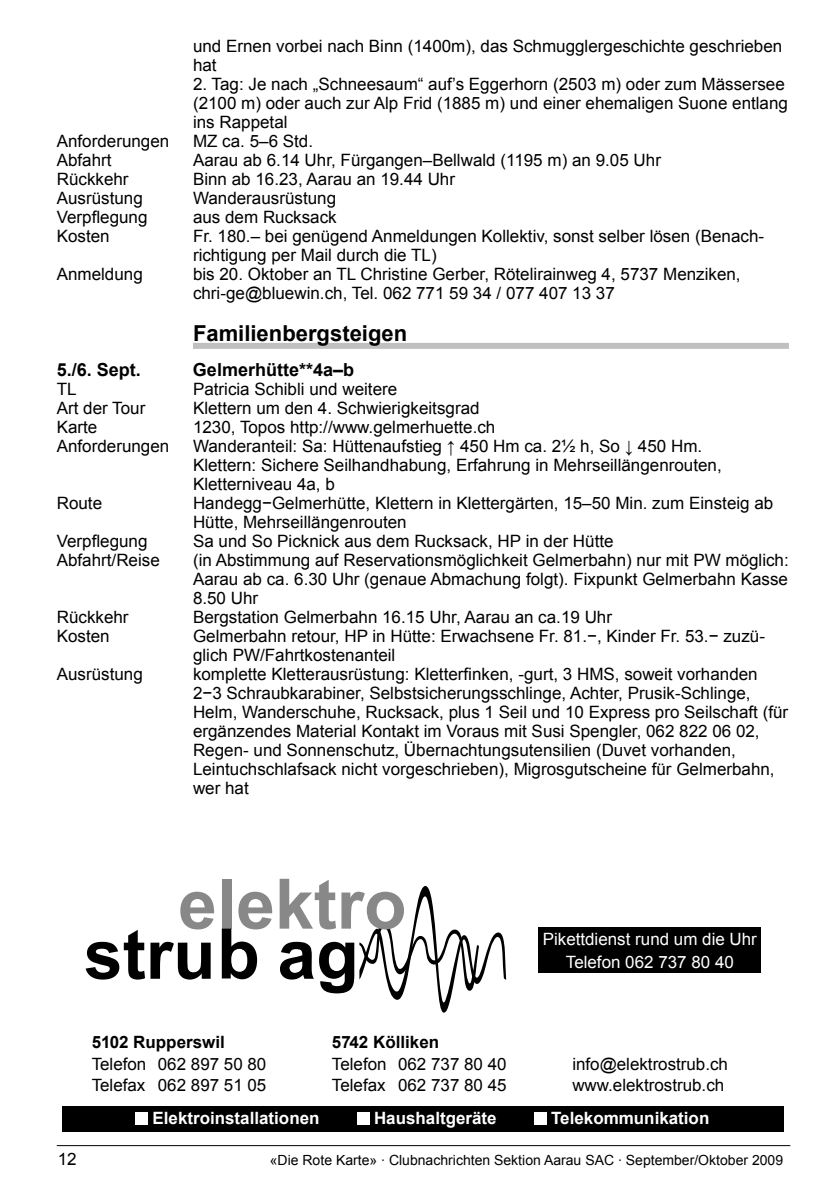
<style>
.page{position:relative;width:840px;height:1191px;background:#fff}
.page>*{position:absolute;margin:0;border:0;box-sizing:border-box;transform-origin:0 0}
.t1{font:700 22px "Arial";color:#000}
.t2{font:700 18px "Arial";color:#000}
.t3{font:17px/19px "Arial";color:#000}
.t4{font:700 17px "Arial";color:#fff}
.t5{font:17px/23.2px "Arial";color:#fff;text-align:center}
.t6{font:700 17px "Arial";color:#000}
.t7{font:14px "Arial";color:#000}
</style>
<div class="page">
<hr style="left:57px;top:1145px;width:732px;height:1px;background:#000">
<div style="left:193px;top:343px;width:595px;height:6px;background:#c0c0c0"></div>
<div style="left:62px;top:1105px;width:721px;height:26px;background:#000"></div>
<div style="left:222px;top:878px;width:9px;height:50px;background:#888"></div>
<svg style="left:86px;top:891px;width:128px;height:88px"></svg>
<svg style="left:222px;top:891px;width:50px;height:88px"></svg>
<svg style="left:279px;top:878px;width:227px;height:134px"></svg>
<div style="left:136px;top:1112px;width:12px;height:12px;background:#fff"></div>
<div style="left:357px;top:1112px;width:12px;height:12px;background:#fff"></div>
<div style="left:534px;top:1112px;width:12px;height:12px;background:#fff"></div>
<div style="left:538px;top:927px;width:222px;height:22px;background:#000"></div>
<div style="left:538px;top:951px;width:222px;height:22px;background:#000"></div>
<p class="t3" style="left:193px;top:37px;width:590px">und Ernen vorbei nach Binn (1400m), das Schmugglergeschichte geschrieben hat</p>
<p class="t3" style="left:193px;top:75px;width:596px">2. Tag: Je nach „Schneesaum“ auf’s Eggerhorn (2503 m) oder zum Mässersee (2100 m) oder auch zur Alp Frid (1885 m) und einer ehemaligen Suone entlang ins Rappetal</p>
<p class="t3" style="left:57px;top:132px;width:114px">Anforderungen</p>
<p class="t3" style="left:193px;top:132px;width:122px">MZ ca. 5–6 Std.</p>
<p class="t3" style="left:57px;top:151px;width:56px">Abfahrt</p>
<p class="t3" style="left:193px;top:151px;width:469px">Aarau ab 6.14 Uhr, Fürgangen–Bellwald (1195 m) an 9.05 Uhr</p>
<p class="t3" style="left:57px;top:170px;width:73px">Rückkehr</p>
<p class="t3" style="left:193px;top:170px;width:263px">Binn ab 16.23, Aarau an 19.44 Uhr</p>
<p class="t3" style="left:57px;top:189px;width:87px">Ausrüstung</p>
<p class="t3" style="left:193px;top:189px;width:144px">Wanderausrüstung</p>
<p class="t3" style="left:57px;top:208px;width:92px">Verpflegung</p>
<p class="t3" style="left:193px;top:208px;width:145px">aus dem Rucksack</p>
<p class="t3" style="left:57px;top:227px;width:54px">Kosten</p>
<p class="t3" style="left:193px;top:227px;width:572px">Fr. 180.– bei genügend Anmeldungen Kollektiv, sonst selber lösen (Benach&shy;richtigung per Mail durch die TL)</p>
<p class="t3" style="left:57px;top:265px;width:87px">Anmeldung</p>
<p class="t3" style="left:193px;top:265px;width:549px">bis 20. Oktober an TL Christine Gerber, Rötelirainweg 4, 5737 Menziken, chri-ge@bluewin.ch, Tel. 062 771 59 34 / 077 407 13 37</p>
<p class="t1" style="left:193px;top:319px;width:215px">Familienbergsteigen</p>
<p class="t2" style="left:57px;top:358px;width:86px">5./6. Sept.</p>
<p class="t2" style="left:193px;top:358px;width:163px">Gelmerhütte**4a–b</p>
<p class="t3" style="left:57px;top:379px;width:21px">TL</p>
<p class="t3" style="left:193px;top:379px;width:206px">Patricia Schibli und weitere</p>
<p class="t3" style="left:57px;top:398px;width:90px">Art der Tour</p>
<p class="t3" style="left:193px;top:398px;width:288px">Klettern um den 4. Schwierigkeitsgrad</p>
<p class="t3" style="left:57px;top:417px;width:42px">Karte</p>
<p class="t3" style="left:193px;top:417px;width:304px">1230, Topos http://www.gelmerhuette.ch</p>
<p class="t3" style="left:57px;top:436px;width:114px">Anforderungen</p>
<p class="t3" style="left:193px;top:436px;width:530px">Wanderanteil: Sa: Hüttenaufstieg ↑ 450 Hm ca. 2½ h, So ↓ 450 Hm.<br>Klettern: Sichere Seilhandhabung, Erfahrung in Mehrseillängenrouten,<br>Kletterniveau 4a, b</p>
<p class="t3" style="left:57px;top:493px;width:47px">Route</p>
<p class="t3" style="left:193px;top:493px;width:581px">Handegg−Gelmerhütte, Klettern in Klettergärten, 15–50 Min. zum Einsteig ab<br>Hütte, Mehrseillängenrouten</p>
<p class="t3" style="left:57px;top:531px;width:92px">Verpflegung</p>
<p class="t3" style="left:193px;top:531px;width:422px">Sa und So Picknick aus dem Rucksack, HP in der Hütte</p>
<p class="t3" style="left:57px;top:550px;width:104px">Abfahrt/Reise</p>
<p class="t3" style="left:193px;top:550px;width:597px;text-align:justify">(in Abstimmung auf Reservationsmöglichkeit Gelmerbahn) nur mit PW möglich:<br>Aarau ab ca. 6.30 Uhr (genaue Abmachung folgt). Fixpunkt Gelmerbahn Kasse 8.50 Uhr</p>
<p class="t3" style="left:57px;top:607px;width:73px">Rückkehr</p>
<p class="t3" style="left:193px;top:607px;width:420px">Bergstation Gelmerbahn 16.15 Uhr, Aarau an ca.19 Uhr</p>
<p class="t3" style="left:57px;top:626px;width:54px">Kosten</p>
<p class="t3" style="left:193px;top:626px;width:573px">Gelmerbahn retour, HP in Hütte: Erwachsene Fr. 81.−, Kinder Fr. 53.− zuzü&shy;glich PW/Fahrtkostenanteil</p>
<p class="t3" style="left:57px;top:664px;width:87px">Ausrüstung</p>
<p class="t3" style="left:193px;top:664px;width:596px">komplette Kletterausrüstung: Kletterfinken, -gurt, 3 HMS, soweit vorhanden 2−3 Schraubkarabiner, Selbstsicherungsschlinge, Achter, Prusik-Schlinge, Helm, Wanderschuhe, Rucksack, plus 1 Seil und 10 Express pro Seilschaft (für ergänzendes Material Kontakt im Voraus mit Susi Spengler, 062 822 06 02, Regen- und Sonnenschutz, Übernachtungsutensilien (Duvet vorhanden, Leintuchschlafsack nicht vorgeschrieben), Migrosgutscheine für Gelmerbahn, wer hat</p>
<p class="t6" style="left:92px;top:1031px;width:135px">5102 Rupperswil</p>
<p class="t3" style="left:92px;top:1053px;width:176px;line-height:21.2px">Telefon 062 897 50 80<br>Telefax 062 897 51 05</p>
<p class="t5" style="left:542px;top:927px;width:215px">Pikettdienst rund um die Uhr<br>Telefon 062 737 80 40</p>
<p class="t6" style="left:332px;top:1031px;width:109px">5742 Kölliken</p>
<p class="t3" style="left:332px;top:1053px;width:176px;line-height:21.2px">Telefon 062 737 80 40<br>Telefax 062 737 80 45</p>
<p class="t3" style="left:572px;top:1053px;width:157px;line-height:21.2px">info@elektrostrub.ch www.elektrostrub.ch</p>
<p class="t4" style="left:152px;top:1107px;width:168px">Elektroinstallationen</p>
<p class="t4" style="left:374px;top:1107px;width:124px">Haushaltgeräte</p>
<p class="t4" style="left:551px;top:1107px;width:160px">Telekommunikation</p>
<p class="t3" style="left:58px;top:1149px;width:20px">12</p>
<p class="t7" style="left:270px;top:1150px;width:514px">«Die Rote Karte» · Clubnachrichten Sektion Aarau SAC · September/Oktober 2009</p>
</div>
